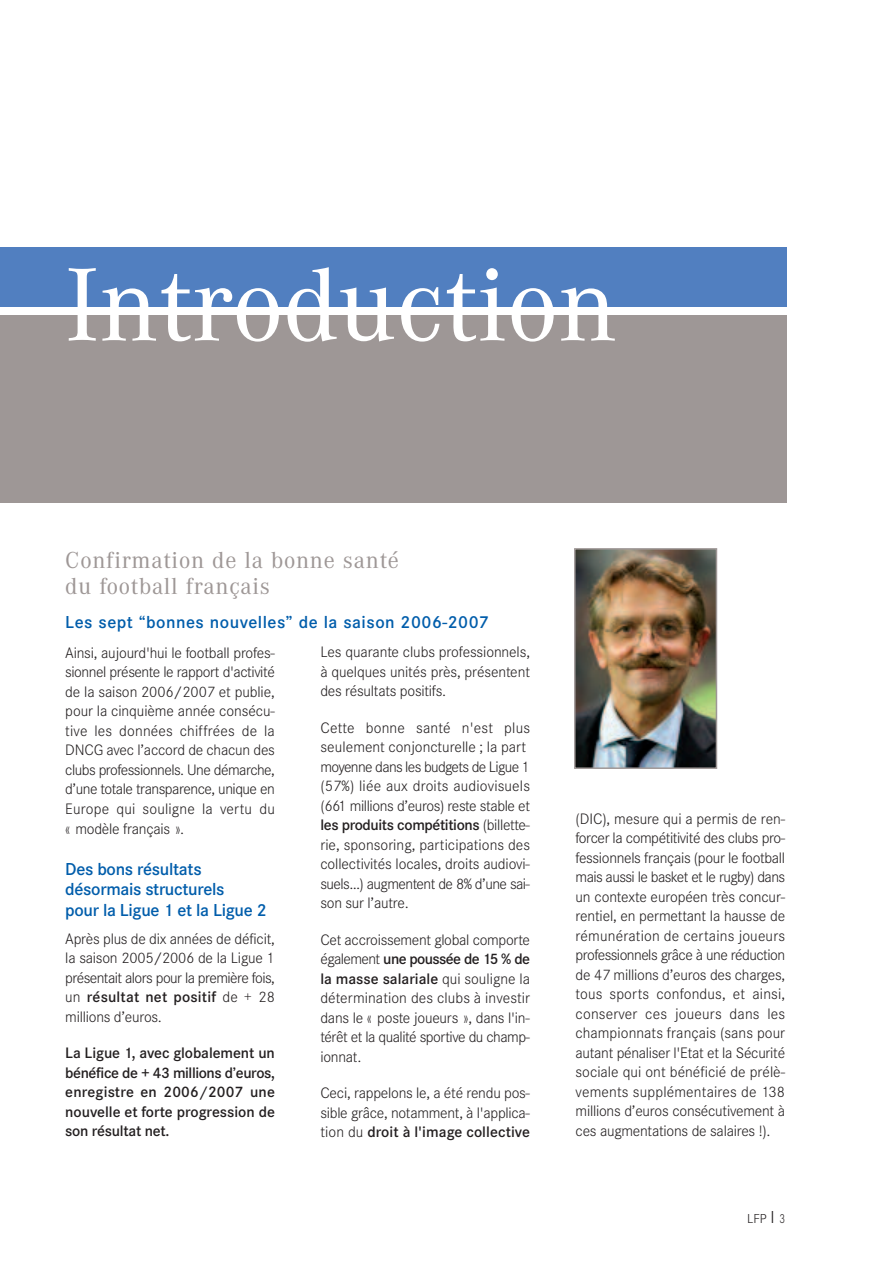
<style>
.page{position:relative;width:893px;height:1263px;background:#fff}
.page>*{position:absolute;margin:0;border:0;box-sizing:border-box;transform-origin:0 0}
.t1{font:108px "Corporate A";color:#fff}
.t2{font:24px/25.5px "Corporate A";letter-spacing:.03em;color:#9e9796}
.t3{font:600 18px/20.2px "Corporate S";letter-spacing:-.015em;color:#015dab}
.t4{font:600 18px "Corporate S";letter-spacing:.03em;color:#015dab}
.t5{font:300 15.75px/19.5px "Corporate S";letter-spacing:-.015em;color:#231f20;text-align:justify}
.t6{font:600 15.75px/19.5px "Corporate S";color:#231f20;text-align:justify}
.t7{font:300 13.5px "Corporate S";color:#231f20}
.s1{font-weight:600}
.s2{font-size:18px}
</style>
<div class="page">
<div style="left:0;top:247px;width:787px;height:60px;background:#517fc0"></div>
<div style="left:0;top:315px;width:787px;height:187px;background:#9e9796"></div>
<img style="left:577px;top:551px;width:137px;height:215px">
<div style="left:574px;top:548px;width:143px;height:221px;border:2px solid #9e9796"></div>
<h1 class="t1" style="left:65px;top:240px;width:553px">Introduction</h1>
<h2 class="t2" style="left:65px;top:547px;width:335px">Confirmation de la bonne santé du football français</h2>
<p class="t4" style="left:65px;top:611px;width:425px">Les sept “bonnes nouvelles” de la saison 2006-2007</p>
<p class="t5" style="left:65px;top:643px;width:211px">Ainsi, aujourd'hui le football profes&shy;sionnel présente le rapport d'activité de la saison 2006/2007 et publie, pour la cinquième année consécu&shy;tive les données chiffrées de la DNCG avec l’accord de chacun des clubs professionnels. Une démarche, d’une totale transparence, unique en Europe qui souligne la vertu du « modèle français ».</p>
<p class="t3" style="left:65px;top:859px;width:203px">Des bons résultats désormais structurels<br>pour la Ligue 1 et la Ligue 2</p>
<p class="t5" style="left:65px;top:928px;width:211px">Après plus de dix années de déficit, la saison 2005/2006 de la Ligue 1 présentait alors pour la première fois, un <span class="s1">résultat net positif</span> de + 28 millions d’euros.</p>
<p class="t6" style="left:65px;top:1043px;width:211px">La Ligue 1, avec globalement un bénéfice de + 43 millions d’euros, enregistre en 2006/2007 une nouvelle et forte progression de son résultat net.</p>
<p class="t5" style="left:320px;top:642px;width:211px">Les quarante clubs professionnels, à quelques unités près, présentent des résultats positifs.</p>
<p class="t5" style="left:320px;top:717px;width:211px;text-align:left">Cette bonne santé n'est plus seulement conjoncturelle ; la part moyenne dans les budgets de Ligue 1 (57%) liée aux droits audiovisuels (661 millions d’euros) reste stable et <span class="s1">les produits compétitions</span> (billette&shy;rie, sponsoring, participations des collectivités locales, droits audiovi&shy;suels…) augmentent de 8% d’une sai&shy;son sur l’autre.</p>
<p class="t5" style="left:320px;top:929px;width:211px">Cet accroissement global comporte également <span class="s1">une poussée de 15 % de la masse salariale</span> qui souligne la détermination des clubs à investir dans le « poste joueurs », dans l'in&shy;térêt et la qualité sportive du champ&shy;ionnat.</p>
<p class="t5" style="left:320px;top:1083px;width:211px">Ceci, rappelons le, a été rendu pos&shy;sible grâce, notamment, à l'applica&shy;tion du <span class="s1">droit à l'image collective</span></p>
<p class="t5" style="left:576px;top:809px;width:211px">(DIC), mesure qui a permis de ren&shy;forcer la compétitivité des clubs pro&shy;fessionnels français (pour le football mais aussi le basket et le rugby) dans un contexte européen très concur&shy;rentiel, en permettant la hausse de rémunération de certains joueurs professionnels grâce à une réduction de 47 millions d’euros des charges, tous sports confondus, et ainsi, conserver ces joueurs dans les championnats français (sans pour autant pénaliser l'Etat et la Sécurité sociale qui ont bénéficié de prélè&shy;vements supplémentaires de 138 millions d’euros consécutivement à ces augmentations de salaires !).</p>
<p class="t7" style="left:747px;top:1210px;width:40px">LFP <span class="s2">I</span> 3</p>
</div>
